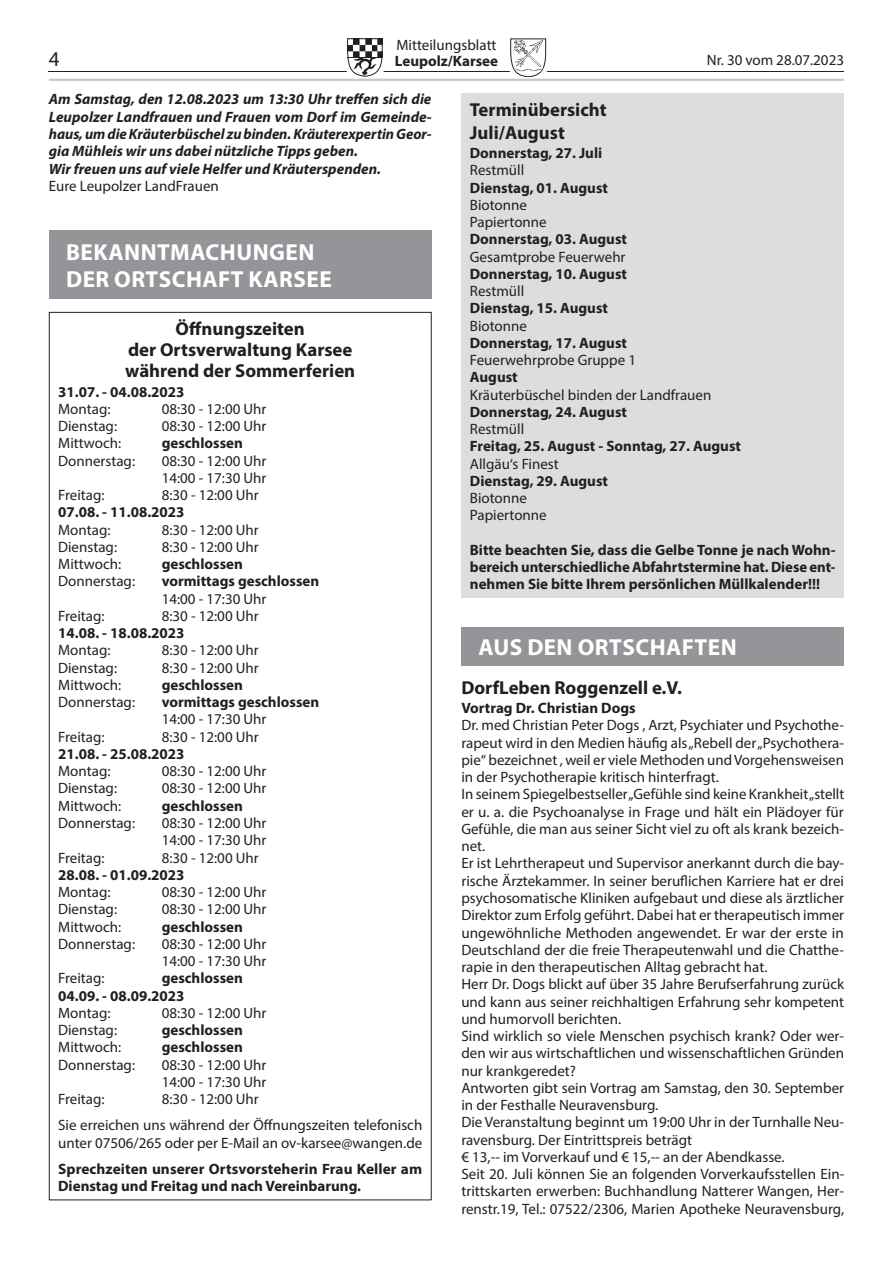
<style>
.page{position:relative;width:893px;height:1263px;background:#fff}
.page>*{position:absolute;margin:0;border:0;box-sizing:border-box;transform-origin:0 0}
.t1{font:700 23.25px/27px "Myriad Pro";letter-spacing:.02em;color:#fff}
.t2{font:21px "Myriad Pro";color:#231f20}
.t3{font:700 18.75px/21px "Myriad Pro";color:#231f20;text-align:center}
.t4{font:15px/17.2px "Myriad Pro";color:#231f20}
.t5{font:700 15px/17.2px "Myriad Pro";color:#231f20}
.t6{font:italic 700 15px/17.2px "Myriad Pro";color:#231f20}
</style>
<div class="page">
<hr style="left:49px;top:71px;width:795px;height:1px;background:#231f20">
<svg style="left:347px;top:38px;width:36px;height:39px"></svg>
<svg style="left:510px;top:38px;width:36px;height:39px"></svg>
<img style="left:514px;top:40px;width:29px;height:32px">
<hr style="left:49px;top:79px;width:795px;height:2px;background:#c7c8ca">
<div style="left:49px;top:231px;width:383px;height:68px;background:#939598"></div>
<div style="left:461px;top:93px;width:383px;height:505px;background:#dcdddf"></div>
<div style="left:461px;top:627px;width:383px;height:39px;background:#939598"></div>
<p class="t4" style="left:396px;top:36px;width:102px">Mitteilungsblatt</p>
<h2 class="t2" style="left:49px;top:46px;width:12px">4</h2>
<p class="t5" style="left:395px;top:52px;width:105px">Leupolz/Karsee</p>
<p class="t4" style="left:707px;top:51px;width:139px">Nr. 30 vom 28.07.2023</p>
<p class="t6" style="left:49px;top:90px;width:384px">Am Samstag, den 12.08.2023 um 13:30 Uhr treffen sich die Leupolzer Landfrauen und Frauen vom Dorf im Gemeinde&shy;haus, um die Kräuterbüschel zu binden. Kräuterexpertin Geor&shy;gia Mühleis wir uns dabei nützliche Tipps geben.<br>Wir freuen uns auf viele Helfer und Kräuterspenden.</p>
<p class="t4" style="left:49px;top:177px;width:172px">Eure Leupolzer LandFrauen</p>
<p class="t3" style="left:470px;top:97px;width:138px;line-height:23.1px;text-align:left">Terminübersicht<br>Juli/August</p>
<p class="t5" style="left:470px;top:144px;width:134px">Donnerstag, 27. Juli</p>
<p class="t4" style="left:470px;top:161px;width:56px">Restmüll</p>
<p class="t5" style="left:470px;top:178px;width:140px">Dienstag, 01. August</p>
<p class="t4" style="left:470px;top:196px;width:78px">Biotonne<br>Papiertonne</p>
<p class="t5" style="left:470px;top:230px;width:159px">Donnerstag, 03. August</p>
<p class="t4" style="left:470px;top:248px;width:157px">Gesamtprobe Feuerwehr</p>
<p class="t5" style="left:470px;top:265px;width:159px">Donnerstag, 10. August</p>
<p class="t4" style="left:470px;top:282px;width:56px">Restmüll</p>
<p class="t5" style="left:470px;top:299px;width:140px">Dienstag, 15. August</p>
<p class="t4" style="left:470px;top:317px;width:59px">Biotonne</p>
<p class="t5" style="left:470px;top:334px;width:159px">Donnerstag, 17. August</p>
<p class="t4" style="left:470px;top:351px;width:168px">Feuerwehrprobe Gruppe 1</p>
<p class="t5" style="left:470px;top:368px;width:49px">August</p>
<p class="t4" style="left:470px;top:386px;width:243px">Kräuterbüschel binden der Landfrauen</p>
<p class="t5" style="left:470px;top:403px;width:159px">Donnerstag, 24. August</p>
<p class="t4" style="left:470px;top:420px;width:56px">Restmüll</p>
<p class="t5" style="left:470px;top:437px;width:273px">Freitag, 25. August - Sonntag, 27. August</p>
<p class="t4" style="left:470px;top:455px;width:90px">Allgäu‘s Finest</p>
<p class="t5" style="left:470px;top:472px;width:140px">Dienstag, 29. August</p>
<p class="t4" style="left:470px;top:489px;width:78px">Biotonne<br>Papiertonne</p>
<p class="t5" style="left:470px;top:541px;width:367px;text-align:justify">Bitte beachten Sie, dass die Gelbe Tonne je nach Wohn&shy;bereich unterschiedliche Abfahrtstermine hat. Diese ent&shy;nehmen Sie bitte Ihrem persönlichen Müllkalender!!!</p>
<h1 class="t1" style="left:66px;top:238px;width:267px">BEKANNTMACHUNGEN<br>DER ORTSCHAFT KARSEE</h1>
<p class="t3" style="left:125px;top:318px;width:231px">Öffnungszeiten<br>der Ortsverwaltung Karsee während der Sommerferien</p>
<p class="t5" style="left:58px;top:382px;width:128px">31.07. - 04.08.2023</p>
<p class="t4" style="left:58px;top:400px;width:54px">Montag:</p>
<p class="t4" style="left:162px;top:400px;width:106px">08:30 - 12:00 Uhr</p>
<p class="t4" style="left:58px;top:417px;width:60px">Dienstag:</p>
<p class="t4" style="left:162px;top:417px;width:106px">08:30 - 12:00 Uhr</p>
<p class="t4" style="left:58px;top:434px;width:65px">Mittwoch:</p>
<p class="t5" style="left:162px;top:434px;width:83px">geschlossen</p>
<p class="t4" style="left:58px;top:452px;width:78px">Donnerstag:</p>
<p class="t4" style="left:162px;top:452px;width:106px">08:30 - 12:00 Uhr<br>14:00 - 17:30 Uhr</p>
<p class="t4" style="left:58px;top:486px;width:48px">Freitag:</p>
<p class="t4" style="left:162px;top:486px;width:99px">8:30 - 12:00 Uhr</p>
<p class="t5" style="left:58px;top:503px;width:128px">07.08. - 11.08.2023</p>
<p class="t4" style="left:58px;top:521px;width:54px">Montag:</p>
<p class="t4" style="left:162px;top:521px;width:99px">8:30 - 12:00 Uhr</p>
<p class="t4" style="left:58px;top:538px;width:60px">Dienstag:</p>
<p class="t4" style="left:162px;top:538px;width:99px">8:30 - 12:00 Uhr</p>
<p class="t4" style="left:58px;top:555px;width:65px">Mittwoch:</p>
<p class="t5" style="left:162px;top:555px;width:83px">geschlossen</p>
<p class="t4" style="left:58px;top:572px;width:78px">Donnerstag:</p>
<p class="t5" style="left:162px;top:572px;width:159px">vormittags geschlossen</p>
<p class="t4" style="left:162px;top:590px;width:106px">14:00 - 17:30 Uhr</p>
<p class="t4" style="left:58px;top:607px;width:48px">Freitag:</p>
<p class="t4" style="left:162px;top:607px;width:99px">8:30 - 12:00 Uhr</p>
<p class="t5" style="left:58px;top:624px;width:128px">14.08. - 18.08.2023</p>
<p class="t4" style="left:58px;top:641px;width:54px">Montag:</p>
<p class="t4" style="left:162px;top:641px;width:99px">8:30 - 12:00 Uhr</p>
<p class="t4" style="left:58px;top:659px;width:60px">Dienstag:</p>
<p class="t4" style="left:162px;top:659px;width:99px">8:30 - 12:00 Uhr</p>
<p class="t4" style="left:58px;top:676px;width:65px">Mittwoch:</p>
<p class="t5" style="left:162px;top:676px;width:83px">geschlossen</p>
<p class="t4" style="left:58px;top:693px;width:78px">Donnerstag:</p>
<p class="t5" style="left:162px;top:693px;width:159px">vormittags geschlossen</p>
<p class="t4" style="left:162px;top:710px;width:106px">14:00 - 17:30 Uhr</p>
<p class="t4" style="left:58px;top:728px;width:48px">Freitag:</p>
<p class="t4" style="left:162px;top:728px;width:99px">8:30 - 12:00 Uhr</p>
<p class="t5" style="left:58px;top:745px;width:128px">21.08. - 25.08.2023</p>
<p class="t4" style="left:58px;top:762px;width:54px">Montag:</p>
<p class="t4" style="left:162px;top:762px;width:106px">08:30 - 12:00 Uhr</p>
<p class="t4" style="left:58px;top:779px;width:60px">Dienstag:</p>
<p class="t4" style="left:162px;top:779px;width:106px">08:30 - 12:00 Uhr</p>
<p class="t4" style="left:58px;top:797px;width:65px">Mittwoch:</p>
<p class="t5" style="left:162px;top:796px;width:83px">geschlossen</p>
<p class="t4" style="left:58px;top:814px;width:78px">Donnerstag:</p>
<p class="t4" style="left:162px;top:814px;width:106px">08:30 - 12:00 Uhr<br>14:00 - 17:30 Uhr</p>
<p class="t4" style="left:58px;top:848px;width:48px">Freitag:</p>
<p class="t4" style="left:162px;top:848px;width:99px">8:30 - 12:00 Uhr</p>
<p class="t5" style="left:58px;top:865px;width:128px">28.08. - 01.09.2023</p>
<p class="t4" style="left:58px;top:883px;width:54px">Montag:</p>
<p class="t4" style="left:162px;top:883px;width:106px">08:30 - 12:00 Uhr</p>
<p class="t4" style="left:58px;top:900px;width:60px">Dienstag:</p>
<p class="t4" style="left:162px;top:900px;width:106px">08:30 - 12:00 Uhr</p>
<p class="t4" style="left:58px;top:917px;width:65px">Mittwoch:</p>
<p class="t5" style="left:162px;top:917px;width:83px">geschlossen</p>
<p class="t4" style="left:58px;top:935px;width:78px">Donnerstag:</p>
<p class="t4" style="left:162px;top:935px;width:106px">08:30 - 12:00 Uhr<br>14:00 - 17:30 Uhr</p>
<p class="t4" style="left:58px;top:969px;width:48px">Freitag:</p>
<h1 class="t1" style="left:479px;top:633px;width:260px">AUS DEN ORTSCHAFTEN</h1>
<p class="t3" style="left:461px;top:676px;width:222px">DorfLeben Roggenzell e.V.</p>
<p class="t5" style="left:461px;top:699px;width:176px">Vortrag Dr. Christian Dogs</p>
<p class="t4" style="left:461px;top:716px;width:384px">Dr. med Christian Peter Dogs , Arzt, Psychiater und Psychothe&shy;rapeut wird in den Medien häufig als „Rebell der „Psychothera&shy;pie“ bezeichnet , weil er viele Methoden und Vorgehensweisen in der Psychotherapie kritisch hinterfragt.<br>In seinem Spiegelbestseller „Gefühle sind keine Krankheit „stellt er u. a. die Psychoanalyse in Frage und hält ein Plädoyer für Gefühle, die man aus seiner Sicht viel zu oft als krank bezeich&shy;net.<br>Er ist Lehrtherapeut und Supervisor anerkannt durch die bay&shy;rische Ärztekammer. In seiner beruflichen Karriere hat er drei psychosomatische Kliniken aufgebaut und diese als ärztlicher Direktor zum Erfolg geführt. Dabei hat er therapeutisch immer ungewöhnliche Methoden angewendet. Er war der erste in Deutschland der die freie Therapeutenwahl und die Chatthe&shy;rapie in den therapeutischen Alltag gebracht hat.<br>Herr Dr. Dogs blickt auf über 35 Jahre Berufserfahrung zurück und kann aus seiner reichhaltigen Erfahrung sehr kompetent und humorvoll berichten.<br>Sind wirklich so viele Menschen psychisch krank? Oder wer&shy;den wir aus wirtschaftlichen und wissenschaftlichen Gründen nur krankgeredet?<br>Antworten gibt sein Vortrag am Samstag, den 30. September in der Festhalle Neuravensburg.<br>Die Veranstaltung beginnt um 19:00 Uhr in der Turnhalle Neu&shy;ravensburg. Der Eintrittspreis beträgt<br>€ 13,-- im Vorverkauf und € 15,-- an der Abendkasse.<br>Seit 20. Juli können Sie an folgenden Vorverkaufsstellen Ein&shy;trittskarten erwerben: Buchhandlung Natterer Wangen, Her&shy;renstr.19, Tel.: 07522/2306, Marien Apotheke Neuravensburg,</p>
<p class="t5" style="left:58px;top:969px;width:186px;text-indent:104px">geschlossen<br>04.09. - 08.09.2023</p>
<p class="t4" style="left:58px;top:1004px;width:54px">Montag:</p>
<p class="t4" style="left:162px;top:1004px;width:106px">08:30 - 12:00 Uhr</p>
<p class="t4" style="left:58px;top:1021px;width:60px">Dienstag:</p>
<p class="t5" style="left:162px;top:1021px;width:83px">geschlossen</p>
<p class="t4" style="left:58px;top:1038px;width:65px">Mittwoch:</p>
<p class="t5" style="left:162px;top:1038px;width:83px">geschlossen</p>
<p class="t4" style="left:58px;top:1055px;width:78px">Donnerstag:</p>
<p class="t4" style="left:162px;top:1055px;width:106px">08:30 - 12:00 Uhr<br>14:00 - 17:30 Uhr</p>
<p class="t4" style="left:58px;top:1090px;width:48px">Freitag:</p>
<p class="t4" style="left:58px;top:1085px;width:366px;line-height:26.2px;text-indent:104px">8:30 - 12:00 Uhr<br>Sie erreichen uns während der Öffnungszeiten telefonisch</p>
<p class="t4" style="left:58px;top:1133px;width:366px">unter 07506/265 oder per E-Mail an ov-karsee@wangen.de</p>
<p class="t5" style="left:58px;top:1159px;width:366px">Sprechzeiten unserer Ortsvorsteherin Frau Keller am<br>Dienstag und Freitag und nach Vereinbarung.</p>
</div>
